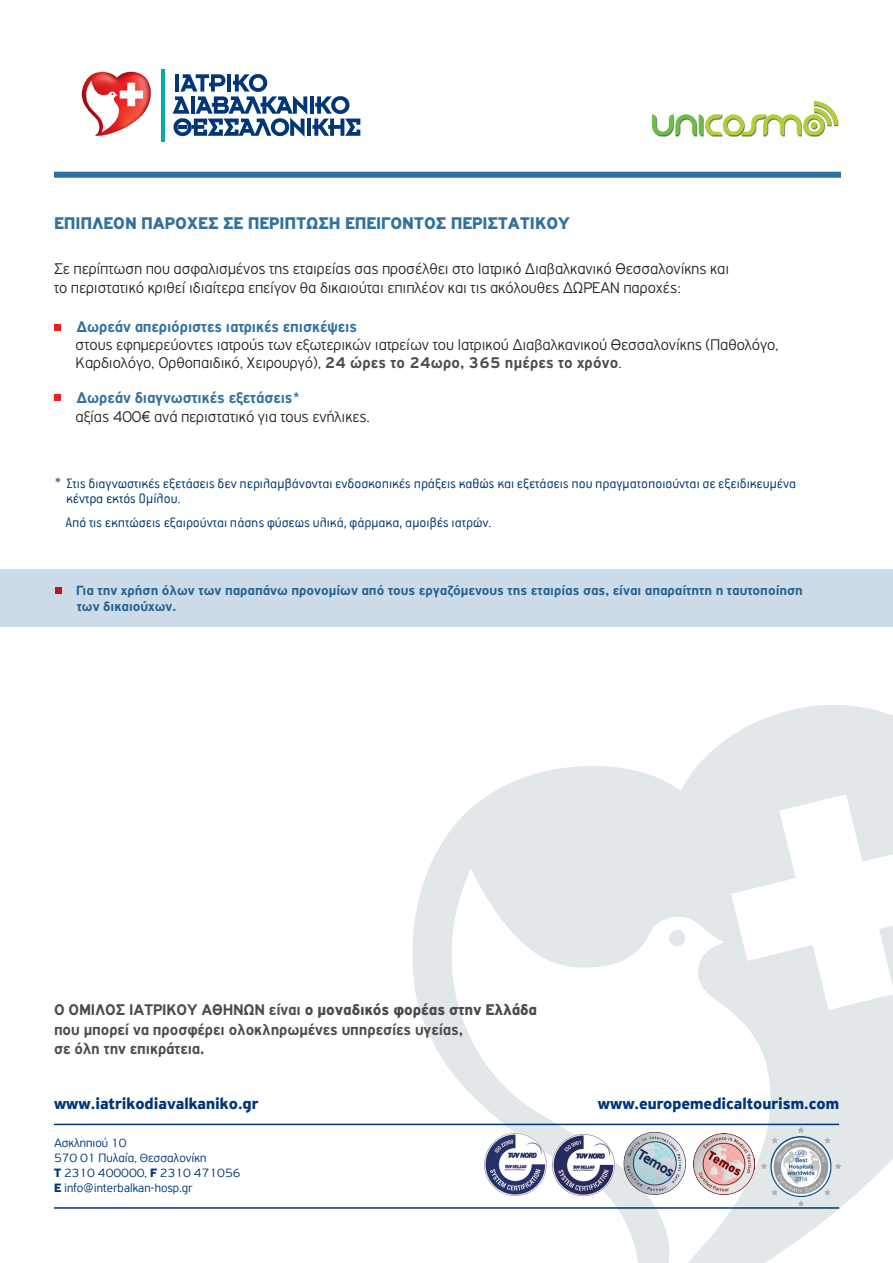
<style>
.page{position:relative;width:893px;height:1263px;background:#fff}
.page>*{position:absolute;margin:0;border:0;box-sizing:border-box;transform-origin:0 0}
.t1{font:900 18px "PF Highway Gothic";color:#30719f}
.t2{font:300 16.5px/19.5px "PF Highway Gothic";letter-spacing:-.005em;color:#231f20}
.t3{font:700 16.5px/19.5px "PF Highway Gothic";letter-spacing:-.005em;color:#4b4c4d}
.t4{font:700 16.5px "PF Highway Gothic";letter-spacing:-.005em;color:#30719f}
.t5{font:700 16.5px "PF Highway Sans Pro";color:#013778}
.t6{font:300 15px/15px "PF Premier";color:#01376e}
.t7{font:700 14.25px/16.5px "PF Highway Gothic";color:#30719f}
.t8{font:300 12.75px/15px "PF Highway Sans Pro";color:#013778}
.s1{font-weight:700;color:#4b4c4d}
.s2{font-weight:900}
.s3{font-weight:700}
</style>
<div class="page">
<svg style="left:394px;top:705px;width:499px;height:558px"></svg>
<div style="left:0;top:569px;width:893px;height:57px;background:#cbdbe7"></div>
<div style="left:55px;top:587px;width:7px;height:6px;background:#be181f"></div>
<div style="left:54px;top:324px;width:6px;height:7px;background:#ee1d23"></div>
<svg style="left:54px;top:395px;width:6px;height:6px"></svg>
<div style="left:54px;top:172px;width:787px;height:6px;background:#30719f"></div>
<img style="left:653px;top:102px;width:186px;height:35px">
<hr style="left:161px;top:69px;width:3px;height:73px;background:#00afad">
<svg style="left:173px;top:74px;width:187px;height:63px"></svg>
<svg style="left:82px;top:72px;width:69px;height:64px"></svg>
<hr style="left:54px;top:1124px;width:785px;height:1px;background:#013778">
<hr style="left:54px;top:1207px;width:785px;height:2px;background:#013778">
<img style="left:483px;top:1133px;width:64px;height:63px">
<img style="left:759px;top:1125px;width:83px;height:80px">
<img style="left:693px;top:1133px;width:62px;height:61px">
<img style="left:622px;top:1130px;width:63px;height:66px">
<img style="left:552px;top:1133px;width:63px;height:63px">
<p class="t1" style="left:54px;top:213px;width:517px">ΕΠΙΠΛΕΟΝ ΠΑΡΟΧΕΣ ΣΕ ΠΕΡΙΠΤΩΣΗ ΕΠΕΙΓΟΝΤΟΣ ΠΕΡΙΣΤΑΤΙΚΟΥ</p>
<p class="t2" style="left:54px;top:258px;width:677px">Σε περίπτωση που ασφαλισμένος της εταιρείας σας προσέλθει στο Ιατρικό Διαβαλκανικό Θεσσαλονίκης και το περιστατικό κριθεί ιδιαίτερα επείγον θα δικαιούται επιπλέον και τις ακόλουθες ΔΩΡΕΑΝ παροχές:</p>
<p class="t4" style="left:77px;top:318px;width:282px">Δωρεάν απεριόριστες ιατρικές επισκέψεις</p>
<p class="t2" style="left:76px;top:336px;width:705px;line-height:18px">στους εφημερεύοντες ιατρούς των εξωτερικών ιατρείων του Ιατρικού Διαβαλκανικού Θεσσαλονίκης (Παθολόγο,<br>Καρδιολόγο, Ορθοπαιδικό, Χειρουργό), <span class="s1">24 ώρες το 24ωρο, 365 ημέρες το χρόνο</span>.</p>
<p class="t4" style="left:77px;top:388px;width:225px">Δωρεάν διαγνωστικές εξετάσεις*</p>
<p class="t2" style="left:76px;top:407px;width:296px">αξίας 400€ ανά περιστατικό για τους ενήλικες.</p>
<p class="t6" style="left:66px;top:477px;width:732px;text-indent:-11px">* Στις διαγνωστικές εξετάσεις δεν περιλαμβάνονται ενδοσκοπικές πράξεις καθώς και εξετάσεις που πραγματοποιούνται σε εξειδικευμένα κέντρα εκτός Ομίλου.</p>
<p class="t6" style="left:65px;top:516px;width:428px">Από τις εκπτώσεις εξαιρούνται πάσης φύσεως υλικά, φάρμακα, αμοιβές ιατρών.</p>
<p class="t7" style="left:76px;top:582px;width:728px">Για την χρήση όλων των παραπάνω προνομίων από τους εργαζόμενους της εταιρίας σας, είναι απαραίτητη η ταυτοποίηση των δικαιούχων.</p>
<p class="t3" style="left:54px;top:1000px;width:485px">Ο ΟΜΙΛΟΣ ΙΑΤΡΙΚΟΥ ΑΘΗΝΩΝ είναι <span class="s2">ο μοναδικός φορέας στην Ελλάδα </span>που μπορεί να προσφέρει ολοκληρωμένες υπηρεσίες υγείας,<br>σε όλη την επικράτεια.</p>
<p class="t5" style="left:54px;top:1094px;width:206px">www.iatrikodiavalkaniko.gr</p>
<p class="t8" style="left:54px;top:1135px;width:188px">Ασκληπιού 10<br>570 01 Πυλαία, Θεσσαλονίκη<br><span class="s3">T</span> 2310 400000, <span class="s3">F</span> 2310 471056<br><span class="s3">Ε</span> info@interbalkan-hosp.gr</p>
<p class="t5" style="left:598px;top:1094px;width:243px">www.europemedicaltourism.com</p>
</div>
